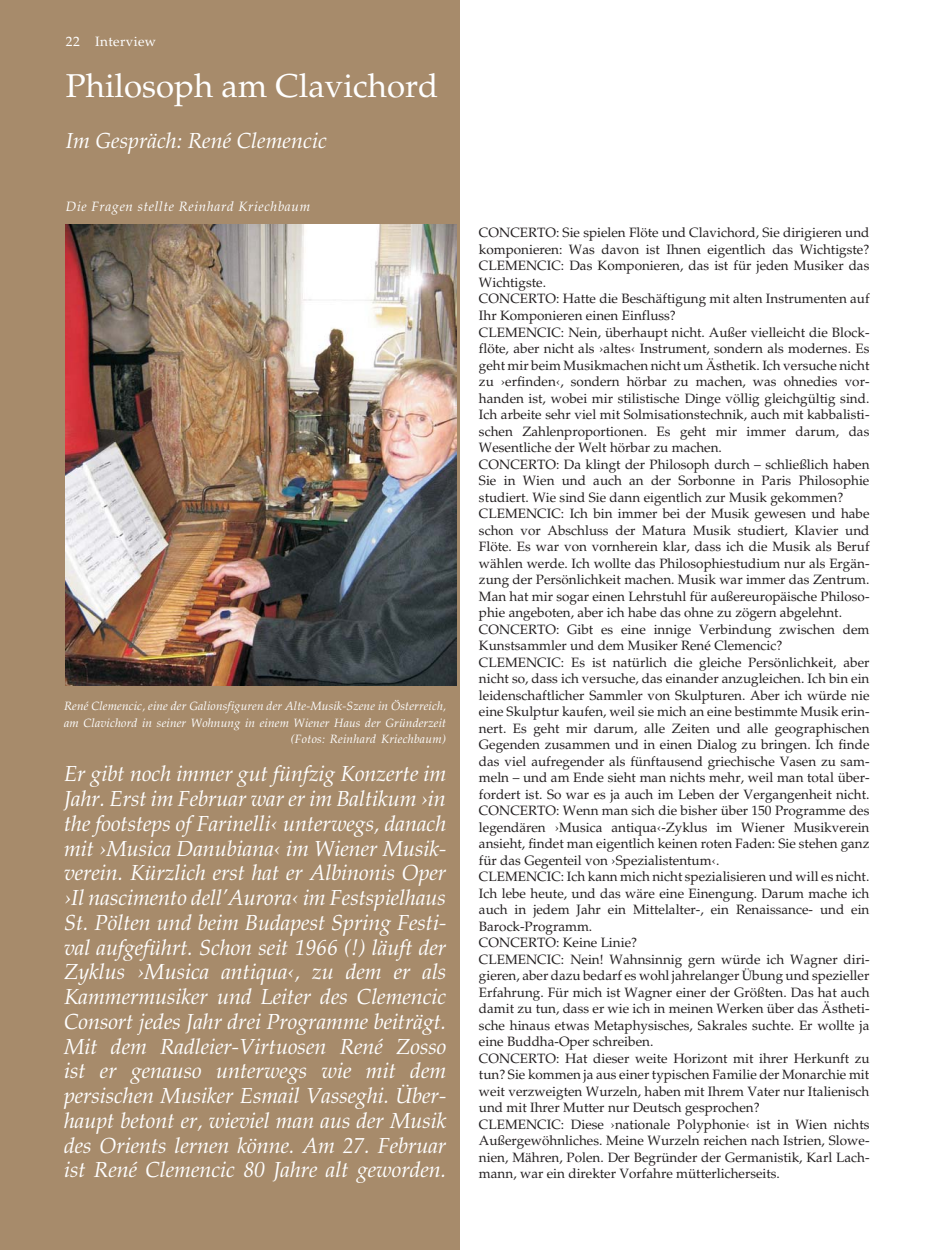
<style>
.page{position:relative;width:936px;height:1250px;background:#fff}
.page>*{position:absolute;margin:0;border:0;box-sizing:border-box;transform-origin:0 0}
.t1{font:33px "Palatino";color:#fff}
.t2{font:italic 21.75px/24.8px "Palatino";letter-spacing:-.005em;color:#fff;text-align:justify}
.t3{font:13.5px/16.5px "Palatino";color:#231f20}
.t4{font:italic 13.5px "Palatino";letter-spacing:.05em;color:#fff}
.t5{font:13.5px "Palatino";letter-spacing:.03em;color:#fff}
.t6{font:italic 12px/16.5px "Palatino";letter-spacing:.01em;color:#fff;text-align:right}
</style>
<div class="page">
<div style="left:0;top:0;width:459px;height:1249px;background:#a78b6b"></div>
<img style="left:65px;top:225px;width:391px;height:460px">
<p class="t5" style="left:66px;top:36px;width:92px">22 Interview</p>
<h1 class="t1" style="left:66px;top:73px;width:374px">Philosoph am Clavichord</h1>
<h2 class="t2" style="left:66px;top:130px;width:263px">Im Gespräch: René Clemencic</h2>
<p class="t4" style="left:66px;top:201px;width:246px">Die Fragen stellte Reinhard Kriechbaum</p>
<p class="t6" style="left:64px;top:699px;width:384px">René Clemencic, eine der Galionsfiguren der Alte-Musik-Szene in Österreich, am Clavichord in seiner Wohnung in einem Wiener Haus der Gründerzeit (Fotos: Reinhard Kriechbaum)</p>
<p class="t2" style="left:64px;top:764px;width:384px">Er gibt noch immer gut fünfzig Konzerte im Jahr. Erst im Februar war er im Baltikum ›in the footsteps of Farinelli‹ unterwegs, danach mit ›Musica Danubiana‹ im Wiener Musik&shy;verein. Kürzlich erst hat er Albinonis Oper ›Il nascimento dell’Aurora‹ im Festspielhaus St. Pölten und beim Budapest Spring Festi&shy;val aufgeführt. Schon seit 1966 (!) läuft der Zyklus ›Musica antiqua‹, zu dem er als Kammermusiker und Leiter des Clemencic Consort jedes Jahr drei Programme beiträgt.<br>Mit dem Radleier-Virtuosen René Zosso ist er genauso unterwegs wie mit dem persischen Musiker Esmail Vasseghi. Über&shy;haupt betont er, wieviel man aus der Musik des Orients lernen könne. Am 27. Februar ist René Clemencic 80 Jahre alt geworden.</p>
<p class="t3" style="left:479px;top:226px;width:392px">CONCERTO: Sie spielen Flöte und Clavichord, Sie dirigieren und komponieren: Was davon ist Ihnen eigentlich das Wichtigste?<br>CLEMENCIC: Das Komponieren, das ist für jeden Musiker das Wichtigste.<br>CONCERTO: Hatte die Beschäftigung mit alten Instrumenten auf Ihr Komponieren einen Einfluss?<br>CLEMENCIC: Nein, überhaupt nicht. Außer vielleicht die Block&shy;flöte, aber nicht als ›altes‹ Instrument, sondern als modernes. Es geht mir beim Musikmachen nicht um Ästhetik. Ich versuche nicht zu ›erfinden‹, sondern hörbar zu machen, was ohnedies vor&shy;handen ist, wobei mir stilistische Dinge völlig gleichgültig sind.<br>Ich arbeite sehr viel mit Solmisationstechnik, auch mit kabbalisti&shy;schen Zahlenproportionen. Es geht mir immer darum, das Wesentliche der Welt hörbar zu machen.<br>CONCERTO: Da klingt der Philosoph durch – schließlich haben Sie in Wien und auch an der Sorbonne in Paris Philosophie studiert. Wie sind Sie dann eigentlich zur Musik gekommen?<br>CLEMENCIC: Ich bin immer bei der Musik gewesen und habe schon vor Abschluss der Matura Musik studiert, Klavier und Flöte. Es war von vornherein klar, dass ich die Musik als Beruf wählen werde. Ich wollte das Philosophiestudium nur als Ergän&shy;zung der Persönlichkeit machen. Musik war immer das Zentrum.<br>Man hat mir sogar einen Lehrstuhl für außereuropäische Philoso&shy;phie angeboten, aber ich habe das ohne zu zögern abgelehnt.<br>CONCERTO: Gibt es eine innige Verbindung zwischen dem Kunstsammler und dem Musiker René Clemencic?<br>CLEMENCIC: Es ist natürlich die gleiche Persönlichkeit, aber nicht so, dass ich versuche, das einander anzugleichen. Ich bin ein leidenschaftlicher Sammler von Skulpturen. Aber ich würde nie eine Skulptur kaufen, weil sie mich an eine bestimmte Musik erin&shy;nert. Es geht mir darum, alle Zeiten und alle geographischen Gegenden zusammen und in einen Dialog zu bringen. Ich finde das viel aufregender als fünftausend griechische Vasen zu sam&shy;meln – und am Ende sieht man nichts mehr, weil man total über&shy;fordert ist. So war es ja auch im Leben der Vergangenheit nicht.<br>CONCERTO: Wenn man sich die bisher über 150 Programme des legendären ›Musica antiqua‹-Zyklus im Wiener Musikverein ansieht, findet man eigentlich keinen roten Faden: Sie stehen ganz für das Gegenteil von ›Spezialistentum‹.<br>CLEMENCIC: Ich kann mich nicht spezialisieren und will es nicht.<br>Ich lebe heute, und das wäre eine Einengung. Darum mache ich auch in jedem Jahr ein Mittelalter-, ein Renaissance- und ein Barock-Programm.<br>CONCERTO: Keine Linie?<br>CLEMENCIC: Nein! Wahnsinnig gern würde ich Wagner diri&shy;gieren, aber dazu bedarf es wohl jahrelanger Übung und spezieller Erfahrung. Für mich ist Wagner einer der Größten. Das hat auch damit zu tun, dass er wie ich in meinen Werken über das Ästheti&shy;sche hinaus etwas Metaphysisches, Sakrales suchte. Er wollte ja eine Buddha-Oper schreiben.<br>CONCERTO: Hat dieser weite Horizont mit ihrer Herkunft zu tun? Sie kommen ja aus einer typischen Familie der Monarchie mit weit verzweigten Wurzeln, haben mit Ihrem Vater nur Italienisch und mit Ihrer Mutter nur Deutsch gesprochen?<br>CLEMENCIC: Diese ›nationale Polyphonie‹ ist in Wien nichts Außergewöhnliches. Meine Wurzeln reichen nach Istrien, Slowe&shy;nien, Mähren, Polen. Der Begründer der Germanistik, Karl Lach&shy;mann, war ein direkter Vorfahre mütterlicherseits.</p>
</div>
